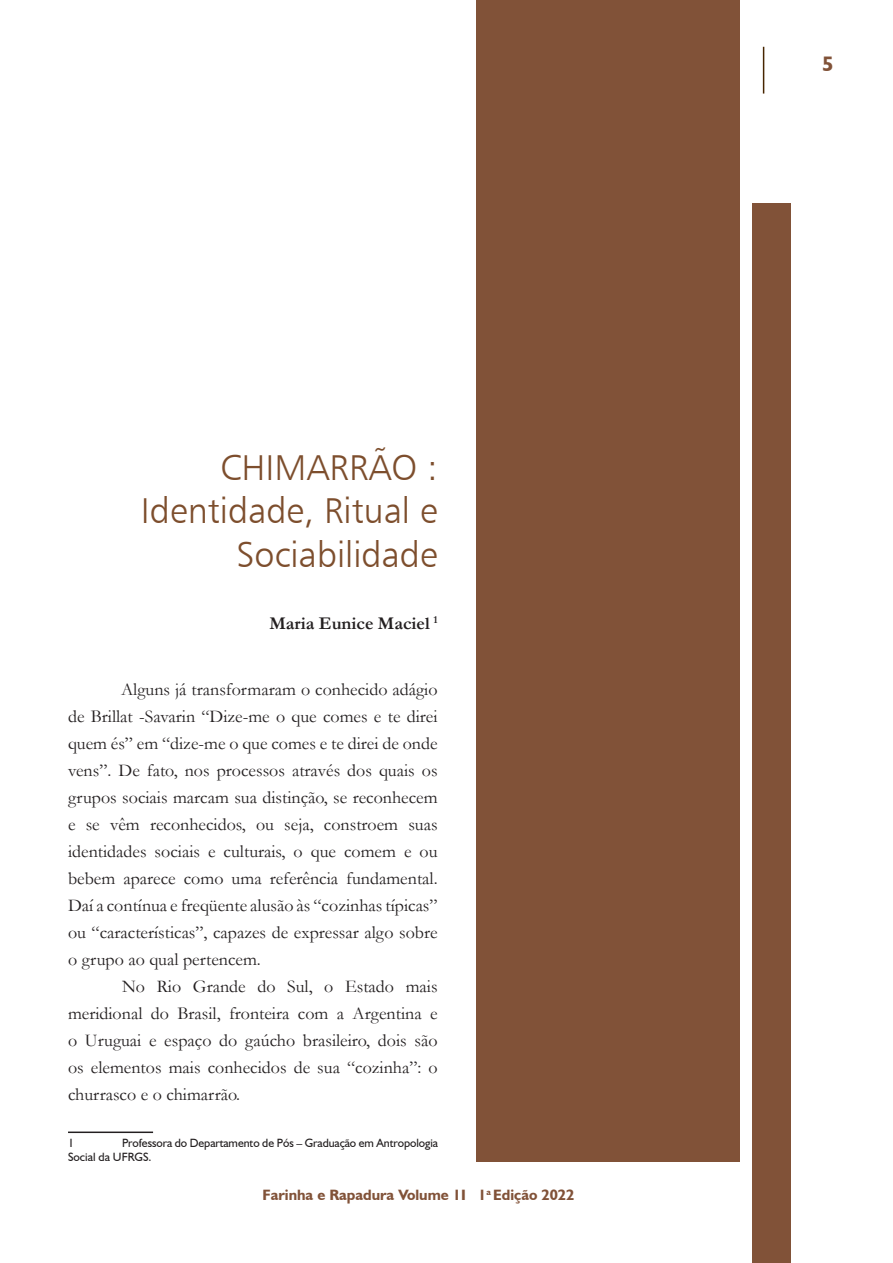
<style>
.page{position:relative;width:893px;height:1263px;background:#fff}
.page>*{position:absolute;margin:0;border:0;box-sizing:border-box;transform-origin:0 0}
.t1{font:36px/43.2px "Humanist 777 BT Light B";color:#7d4e2d;text-align:right}
.t2{font:700 21px "Humanist 521 BT";color:#815238}
.t3{font:18px/27px "Garamond";color:#231f20;text-align:justify}
.Estilo_paragr_Básico{font:700 18px "Garamond";color:#231f20}
.t4{font:700 15px "Humanist 521 BT";color:#815238}
.Estilo_parágr_NotaRo{font:12px/14.4px "Humanist 521 BT";letter-spacing:-.005em;color:#231f20}
</style>
<div class="page">
<hr style="left:763px;top:47px;width:1px;height:47px;background:#472500">
<div style="left:476px;top:0;width:264px;height:1161px;background:#815238"></div>
<hr style="left:68px;top:1131px;width:85px;height:2px;background:#231f20">
<div style="left:753px;top:204px;width:38px;height:1059px;background:#815238"></div>
<p class="t1" style="left:141px;top:446px;width:298px">CHIMARRÃO :<br>Identidade, Ritual e<br>Sociabilidade</p>
<p class="Estilo_paragr_Básico" style="left:269px;top:611px;width:170px">Maria Eunice Maciel <sup>1</sup></p>
<p class="t3" style="left:68px;top:675px;width:371px;text-indent:53px">Alguns já transformaram o conhecido adágio de Brillat -Savarin “Dize-me o que comes e te direi quem és” em “dize-me o que comes e te direi de onde vens”. De fato, nos processos através dos quais os grupos sociais marcam sua distinção, se reconhecem e se vêm reconhecidos, ou seja, constroem suas identidades sociais e culturais, o que comem e ou bebem aparece como uma referência fundamental.<br>Daí a contínua e freqüente alusão às “cozinhas típicas” ou “características”, capazes de expressar algo sobre o grupo ao qual pertencem.</p>
<p class="t3" style="left:68px;top:972px;width:371px;text-indent:54px">No Rio Grande do Sul, o Estado mais meridional do Brasil, fronteira com a Argentina e o Uruguai e espaço do gaúcho brasileiro, dois são os elementos mais conhecidos de sua “cozinha”: o churrasco e o chimarrão.</p>
<p class="Estilo_parágr_NotaRo" style="left:68px;top:1135px;width:7px">1</p>
<p class="Estilo_parágr_NotaRo" style="left:68px;top:1135px;width:371px;text-indent:54px">Professora do Departamento de Pós – Graduação em Antropologia<br>Social da UFRGS.</p>
<p class="t4" style="left:263px;top:1185px;width:313px">Farinha e Rapadura Volume 1I 1<sup>a</sup> Edição 2022</p>
<p class="t2" style="left:822px;top:51px;width:13px">5</p>
</div>
